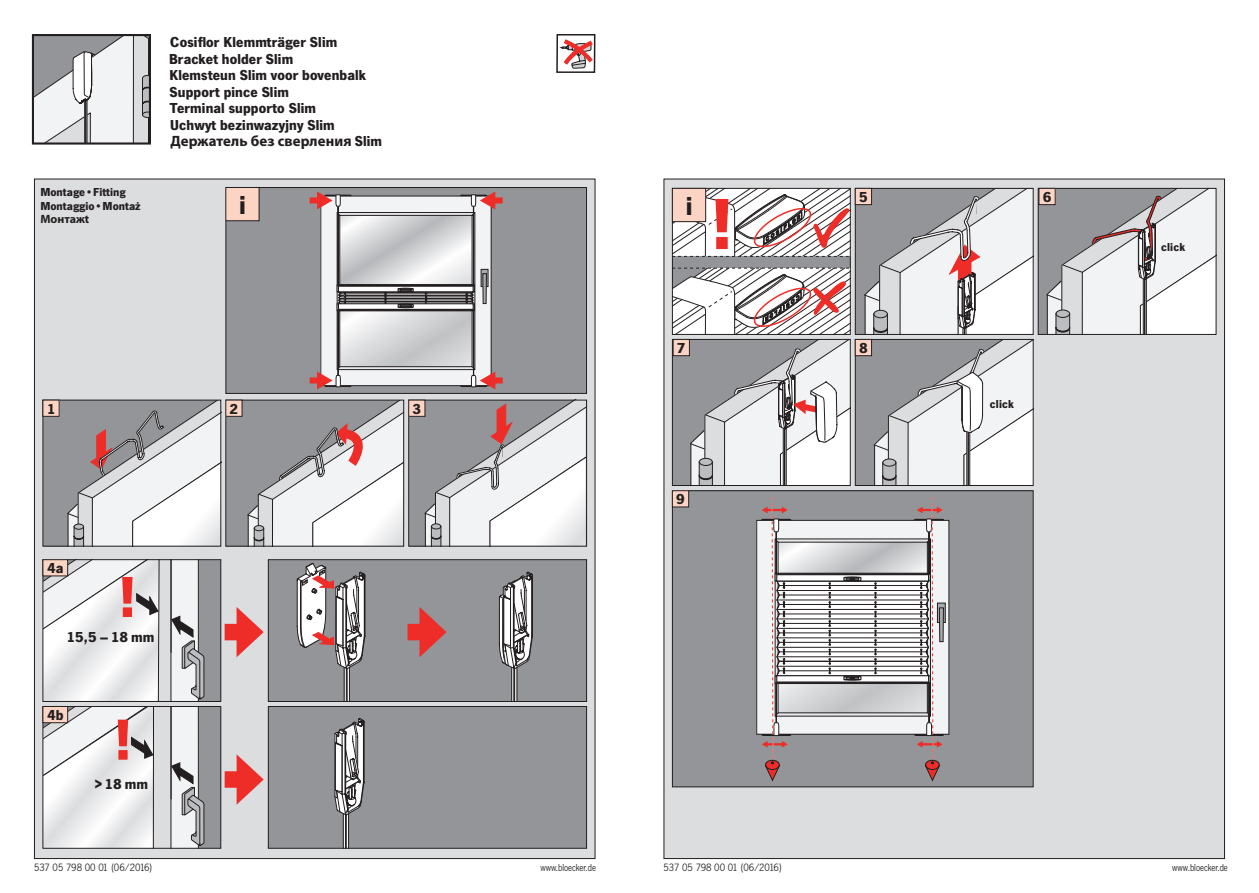
<style>
.page{position:relative;width:1259px;height:893px;background:#fff}
.page>*{position:absolute;margin:0;border:0;box-sizing:border-box;transform-origin:0 0}
.t1{font:700 75px "News Got";color:#ee2d29}
.t2{font:700 60px "News Got";color:#ee2d29}
.t3{font:700 27px "News Got TOT";color:#231f20}
.t4{font:700 15px/16.5px "News Got";color:#231f20}
.t5{font:700 15px "Myriad Pro";color:#231f20}
.t6{font:700 15px "News Got TOT";color:#231f20}
.t7{font:700 12px "News Got";color:#231f20}
.t8{font:700 12px "Myriad Pro";color:#231f20}
.t9{font:10.5px "News Gothic BQ";color:#231f20}
.t10{font:10.5px "News Got";color:#231f20;scale:.88 1}
.s1{font-family:"News Got"}
</style>
<div class="page">
<div style="left:34px;top:179px;width:561px;height:679px;background:#dcdddf"></div>
<div style="left:664px;top:179px;width:560px;height:679px;background:#dcdddf"></div>
<div style="left:226px;top:188px;width:360px;height:205px;background:#939598"></div>
<div style="left:310px;top:197px;width:10px;height:6px;background:#ee2d29"></div>
<div style="left:310px;top:377px;width:10px;height:6px;background:#ee2d29"></div>
<div style="left:493px;top:197px;width:10px;height:6px;background:#ee2d29"></div>
<div style="left:493px;top:377px;width:10px;height:6px;background:#ee2d29"></div>
<svg style="left:317px;top:191px;width:178px;height:198px;background:#c4c2c3"></svg>
<div style="left:225px;top:187px;width:362px;height:207px;border:1px solid #231f20"></div>
<div style="left:226px;top:187px;width:33px;height:34px;background:#fcd4c3"></div>
<div style="left:225px;top:187px;width:34px;height:34px;border:1px solid #231f20"></div>
<svg style="left:35px;top:37px;width:113px;height:105px"></svg>
<div style="left:32px;top:34px;width:119px;height:111px;border:2px solid #231f20"></div>
<div style="left:556px;top:34px;width:39px;height:39px;border:2px solid #231f20"></div>
<svg style="left:558px;top:36px;width:38px;height:33px"></svg>
<div style="left:43px;top:400px;width:178px;height:146px;background:#939598"></div>
<svg style="left:67px;top:402px;width:152px;height:142px"></svg>
<div style="left:43px;top:400px;width:178px;height:146px;border:1px solid #231f20"></div>
<div style="left:855px;top:188px;width:178px;height:146px;background:#939598"></div>
<div style="left:226px;top:400px;width:178px;height:146px;background:#939598"></div>
<svg style="left:247px;top:402px;width:155px;height:142px"></svg>
<div style="left:225px;top:400px;width:179px;height:146px;border:1px solid #231f20"></div>
<div style="left:1038px;top:188px;width:178px;height:146px;background:#939598"></div>
<svg style="left:1045px;top:190px;width:169px;height:143px"></svg>
<div style="left:1037px;top:188px;width:179px;height:147px;border:1px solid #231f20"></div>
<div style="left:409px;top:400px;width:177px;height:146px;background:#939598"></div>
<svg style="left:424px;top:402px;width:161px;height:142px"></svg>
<div style="left:408px;top:400px;width:179px;height:146px;border:1px solid #231f20"></div>
<svg style="left:672px;top:188px;width:179px;height:297px;background:#c9c4c5"></svg>
<div style="left:672px;top:339px;width:178px;height:147px;border:1px solid #231f20"></div>
<div style="left:43px;top:560px;width:178px;height:141px;background:#939598"></div>
<div style="left:855px;top:339px;width:178px;height:146px;background:#939598"></div>
<svg style="left:863px;top:189px;width:170px;height:295px"></svg>
<div style="left:855px;top:339px;width:178px;height:147px;border:1px solid #231f20"></div>
<div style="left:268px;top:560px;width:318px;height:141px;background:#939598"></div>
<svg style="left:499px;top:571px;width:34px;height:129px"></svg>
<svg style="left:297px;top:563px;width:68px;height:137px"></svg>
<div style="left:268px;top:559px;width:319px;height:143px;border:1px solid #231f20"></div>
<div style="left:43px;top:706px;width:178px;height:142px;background:#939598"></div>
<svg style="left:43px;top:559px;width:162px;height:288px;background:#dbdbdc"></svg>
<div style="left:43px;top:706px;width:178px;height:143px;border:1px solid #231f20"></div>
<div style="left:268px;top:706px;width:318px;height:142px;background:#939598"></div>
<svg style="left:334px;top:718px;width:30px;height:129px"></svg>
<div style="left:268px;top:706px;width:319px;height:143px;border:1px solid #231f20"></div>
<div style="left:43px;top:400px;width:16px;height:16px;background:#fcd4c3"></div>
<div style="left:226px;top:400px;width:16px;height:16px;background:#fcd4c3"></div>
<div style="left:43px;top:560px;width:25px;height:16px;background:#fcd4c3"></div>
<div style="left:43px;top:559px;width:25px;height:17px;border:1px solid #231f20"></div>
<div style="left:43px;top:706px;width:25px;height:17px;background:#fcd4c3"></div>
<div style="left:43px;top:706px;width:25px;height:17px;border:1px solid #231f20"></div>
<div style="left:409px;top:400px;width:16px;height:16px;background:#fcd4c3"></div>
<div style="left:408px;top:400px;width:17px;height:17px;border:1px solid #231f20"></div>
<div style="left:855px;top:188px;width:16px;height:17px;background:#fcd4c3"></div>
<div style="left:855px;top:188px;width:17px;height:17px;border:1px solid #231f20"></div>
<div style="left:855px;top:339px;width:16px;height:17px;background:#fcd4c3"></div>
<div style="left:855px;top:339px;width:17px;height:17px;border:1px solid #231f20"></div>
<div style="left:1039px;top:188px;width:16px;height:17px;background:#fcd4c3"></div>
<div style="left:1038px;top:188px;width:17px;height:17px;border:1px solid #231f20"></div>
<div style="left:673px;top:339px;width:16px;height:17px;background:#fcd4c3"></div>
<div style="left:673px;top:339px;width:17px;height:17px;border:1px solid #231f20"></div>
<div style="left:225px;top:624px;width:22px;height:16px;background:#ee2d29"></div>
<svg style="left:236px;top:607px;width:28px;height:50px"></svg>
<div style="left:407px;top:624px;width:23px;height:16px;background:#ee2d29"></div>
<svg style="left:419px;top:607px;width:27px;height:50px"></svg>
<div style="left:225px;top:771px;width:22px;height:17px;background:#ee2d29"></div>
<svg style="left:237px;top:755px;width:27px;height:50px"></svg>
<div style="left:672px;top:491px;width:361px;height:296px;background:#939598"></div>
<div style="left:756px;top:520px;width:193px;height:214px;background:#f2f3f4"></div>
<div style="left:756px;top:520px;width:193px;height:215px;border:1px solid #231f20"></div>
<svg style="left:761px;top:497px;width:183px;height:285px"></svg>
<div style="left:672px;top:490px;width:361px;height:297px;border:1px solid #231f20"></div>
<div style="left:672px;top:491px;width:16px;height:16px;background:#fcd4c3"></div>
<div style="left:672px;top:490px;width:17px;height:17px;border:1px solid #231f20"></div>
<div style="left:672px;top:188px;width:33px;height:34px;background:#fcd4c3"></div>
<div style="left:672px;top:188px;width:34px;height:34px;border:1px solid #231f20"></div>
<p class="t7" style="left:40px;top:185px;width:87px">Montage•Fitting</p>
<p class="t7" style="left:40px;top:198px;width:102px">Montaggio•Montaż</p>
<p class="t8" style="left:40px;top:211px;width:50px">Монтажt</p>
<p class="t4" style="left:169px;top:34px;width:170px">Cosiflor Klemmträger Slim<br>Bracket holder Slim</p>
<p class="t4" style="left:169px;top:67px;width:198px">Klemsteun Slim voor bovenbalk</p>
<p class="t4" style="left:170px;top:83px;width:121px">Support pince Slim</p>
<p class="t4" style="left:170px;top:100px;width:148px">Terminal supporto Slim</p>
<p class="t4" style="left:170px;top:116px;width:166px">Uchwyt bezinwazyjny Slim</p>
<p class="t5" style="left:170px;top:131px;width:213px">Держатель без сверления <span class="s1">Slim</span></p>
<p class="t3" style="left:239px;top:189px;width:8px">i</p>
<p class="t6" style="left:47px;top:400px;width:10px">1</p>
<p class="t6" style="left:230px;top:400px;width:10px">2</p>
<p class="t6" style="left:47px;top:559px;width:18px">4a</p>
<p class="t2" style="left:118px;top:561px;width:21px">!</p>
<p class="t4" style="left:67px;top:629px;width:89px">15,5 – 18 mm</p>
<p class="t6" style="left:47px;top:706px;width:18px">4b</p>
<p class="t2" style="left:113px;top:704px;width:21px">!</p>
<p class="t4" style="left:95px;top:776px;width:55px">&gt;18 mm</p>
<p class="t6" style="left:412px;top:400px;width:10px">3</p>
<p class="t3" style="left:685px;top:190px;width:8px">i</p>
<p class="t1" style="left:710px;top:180px;width:25px">!</p>
<p class="t6" style="left:677px;top:339px;width:10px">7</p>
<p class="t6" style="left:676px;top:491px;width:10px">9</p>
<p class="t6" style="left:859px;top:188px;width:10px">5</p>
<p class="t6" style="left:859px;top:339px;width:10px">8</p>
<p class="t6" style="left:1042px;top:188px;width:10px">6</p>
<p class="t7" style="left:990px;top:397px;width:26px">click</p>
<p class="t7" style="left:1161px;top:240px;width:26px">click</p>
<p class="t9" style="left:34px;top:861px;width:120px">537 05 798 00 01 (06/2016)</p>
<p class="t9" style="left:663px;top:861px;width:120px">537 05 798 00 01 (06/2016)</p>
<p class="t10" style="left:540px;top:862px;width:65px">www.bloecker.de</p>
<p class="t10" style="left:1172px;top:862px;width:65px">www.bloecker.de</p>
</div>
